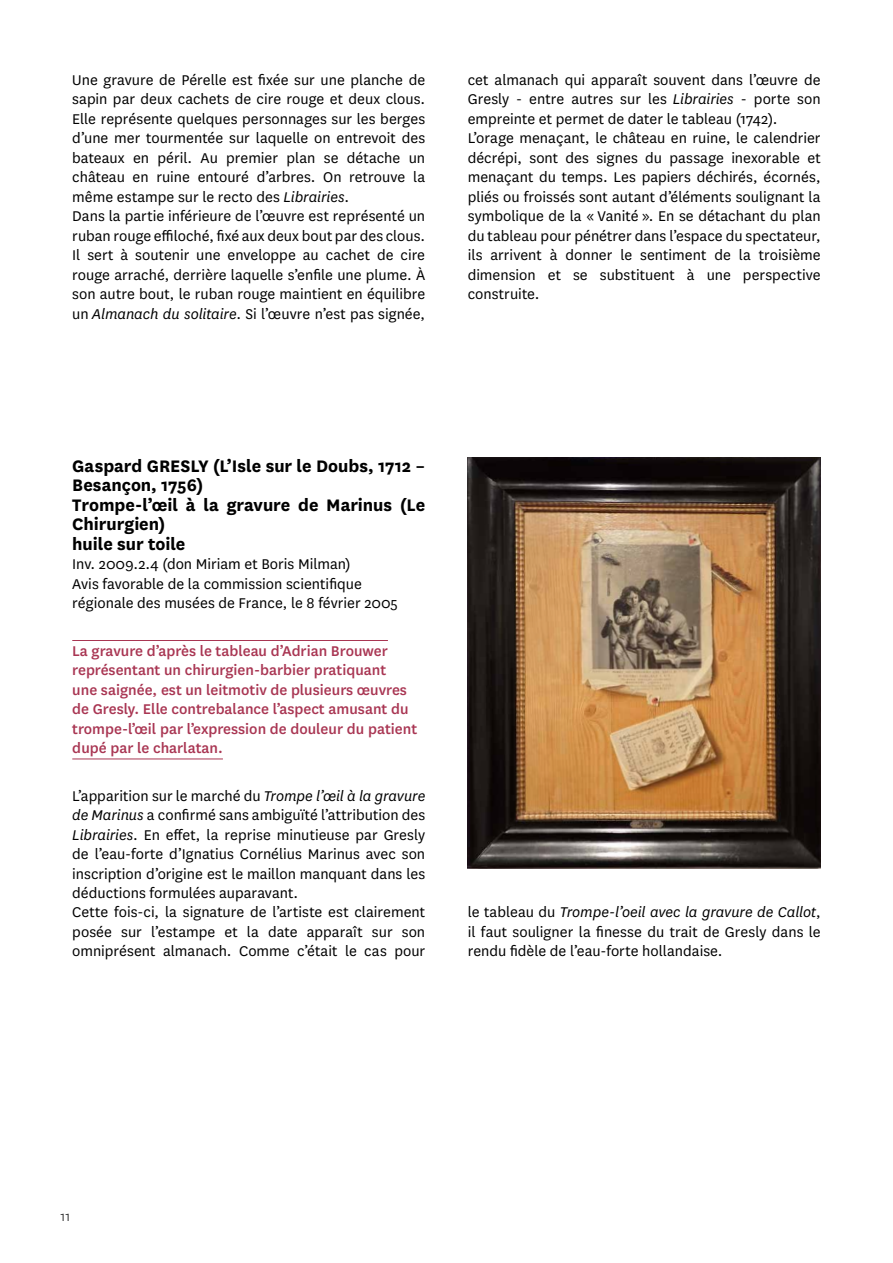
<style>
.page{position:relative;width:893px;height:1263px;background:#fff}
.page>*{position:absolute;margin:0;border:0;box-sizing:border-box;transform-origin:0 0}
.t1{font:700 19.5px/19.5px "National";letter-spacing:-.005em;color:#000}
.t2{font:16.5px/19.5px "National";color:#000}
.t3{font:500 16.5px/19.5px "National";color:#a93653}
.t4{font:300 15px "National";color:#000}
.s1{font-style:italic}
</style>
<div class="page">
<hr style="left:72px;top:640px;width:316px;height:1px;background:#a93653">
<hr style="left:72px;top:758px;width:151px;height:1px;background:#a93653">
<img style="left:468px;top:457px;width:353px;height:411px">
<p class="t2" style="left:72px;top:69px;width:354px">Une gravure de Pérelle est fixée sur une planche de sapin par deux cachets de cire rouge et deux clous.<br>Elle représente quelques personnages sur les berges d’une mer tourmentée sur laquelle on entrevoit des bateaux en péril. Au premier plan se détache un château en ruine entouré d’arbres. On retrouve la même estampe sur le recto des <span class="s1">Librairies</span>.<br>Dans la partie inférieure de l’œuvre est représenté un ruban rouge effiloché, fixé aux deux bout par des clous.<br>Il sert à soutenir une enveloppe au cachet de cire rouge arraché, derrière laquelle s’enfile une plume. À son autre bout, le ruban rouge maintient en équilibre un <span class="s1">Almanach du solitaire</span>. Si l’œuvre n’est pas signée,</p>
<p class="t2" style="left:468px;top:69px;width:354px">cet almanach qui apparaît souvent dans l’œuvre de Gresly - entre autres sur les <span class="s1">Librairies</span> - porte son empreinte et permet de dater le tableau (1742).<br>L’orage menaçant, le château en ruine, le calendrier décrépi, sont des signes du passage inexorable et menaçant du temps. Les papiers déchirés, écornés, pliés ou froissés sont autant d’éléments soulignant la symbolique de la « Vanité ». En se détachant du plan du tableau pour pénétrer dans l’espace du spectateur, ils arrivent à donner le sentiment de la troisième dimension et se substituent à une perspective construite.</p>
<p class="t1" style="left:72px;top:455px;width:354px">Gaspard GRESLY (L’Isle sur le Doubs, 1712 –<br>Besançon, 1756)<br>Trompe-l’œil à la gravure de Marinus (Le<br>Chirurgien)<br>huile sur toile</p>
<p class="t2" style="left:72px;top:554px;width:327px">Inv. 2009.2.4 (don Miriam et Boris Milman)<br>Avis favorable de la commission scientifique régionale des musées de France, le 8 février 2005</p>
<p class="t3" style="left:72px;top:640px;width:346px">La gravure d’après le tableau d’Adrian Brouwer représentant un chirurgien-barbier pratiquant<br>une saignée, est un leitmotiv de plusieurs œuvres de Gresly. Elle contrebalance l’aspect amusant du trompe-l’œil par l’expression de douleur du patient dupé par le charlatan.</p>
<p class="t2" style="left:72px;top:785px;width:354px">L’apparition sur le marché du <span class="s1">Trompe l’œil à la gravure de Marinus</span> a confirmé sans ambiguïté l’attribution des <span class="s1">Librairies</span>. En effet, la reprise minutieuse par Gresly de l’eau-forte d’Ignatius Cornélius Marinus avec son inscription d’origine est le maillon manquant dans les déductions formulées auparavant.<br>Cette fois-ci, la signature de l’artiste est clairement posée sur l’estampe et la date apparaît sur son omniprésent almanach. Comme c’était le cas pour</p>
<p class="t2" style="left:468px;top:901px;width:354px;text-align:justify">le tableau du <span class="s1">Trompe-l’oeil avec la gravure de Callot</span>, il faut souligner la finesse du trait de Gresly dans le rendu fidèle de l’eau-forte hollandaise.</p>
<p class="t4" style="left:60px;top:1207px;width:11px">11</p>
</div>
